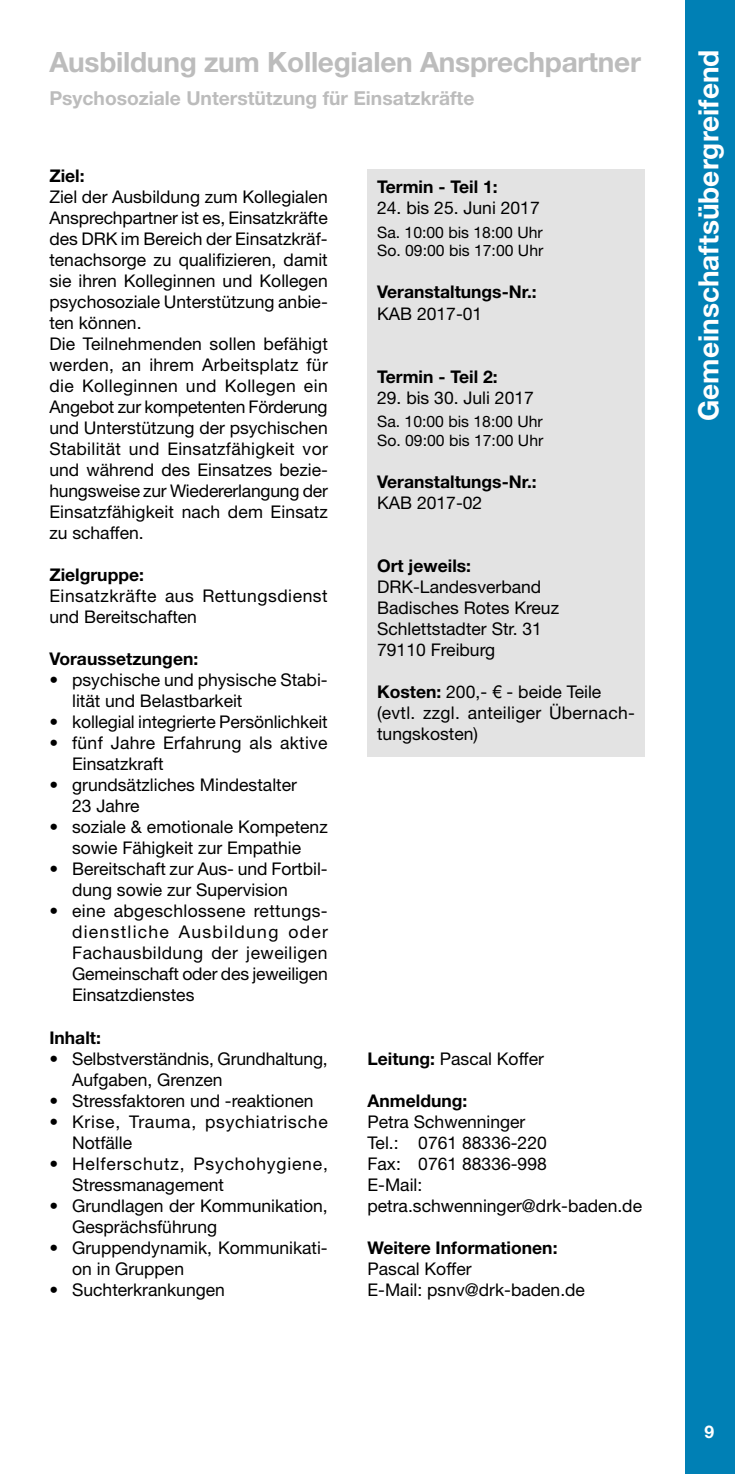
<style>
.page{position:relative;width:735px;height:1474px;background:#fff}
.page>*{position:absolute;margin:0;border:0;box-sizing:border-box;transform-origin:0 0}
.t1{font:700 28px "Helvetica Neue";letter-spacing:-.01em;color:#bcbcbc}
.t2{font:700 28px "Helvetica Neue";color:#fff}
.t3{font:700 19.25px "Helvetica Neue";color:#bcbcbc}
.t4{font:17.5px/21px "Helvetica Neue";color:#000}
.t5{font:700 17.5px "Helvetica Neue";color:#000}
.t6{font:17.5px/21px "Helvetica Neue";letter-spacing:.045em;color:#000}
.t7{font:17.5px/21px "Helvetica Neue";letter-spacing:.03em;color:#000}
.t8{font:700 17.5px "Helvetica Neue";color:#fff}
.t9{font:15.75px/18.9px "Helvetica Neue";color:#000}
.s1{font-weight:700}
</style>
<div class="page">
<div style="left:685px;top:0;width:49px;height:1473px;background:#0080b5"></div>
<div style="left:367px;top:169px;width:277px;height:587px;background:#e3e3e3"></div>
<h1 class="t1" style="left:49px;top:44px;width:592px">Ausbildung zum Kollegialen Ansprechpartner</h1>
<p class="t3" style="left:49px;top:86px;width:426px">Psychosoziale Unterstützung für Einsatzkräfte</p>
<p class="t5" style="left:49px;top:165px;width:37px">Ziel:</p>
<p class="t4" style="left:49px;top:186px;width:280px">Ziel der Ausbildung zum Kollegialen Ansprechpartner ist es, Einsatzkräfte des DRK im Bereich der Einsatzkräf&shy;tenachsorge zu qualifizieren, damit sie ihren Kolleginnen und Kollegen psychosoziale Unterstützung anbie&shy;ten können.<br>Die Teilnehmenden sollen befähigt werden, an ihrem Arbeitsplatz für die Kolleginnen und Kollegen ein Angebot zur kompetenten Förderung und Unterstützung der psychischen Stabilität und Einsatzfähigkeit vor und während des Einsatzes bezie&shy;hungsweise zur Wiedererlangung der Einsatzfähigkeit nach dem Einsatz zu schaffen.</p>
<p class="t5" style="left:49px;top:564px;width:96px">Zielgruppe:</p>
<p class="t7" style="left:49px;top:585px;width:280px">Einsatzkräfte aus Rettungsdienst und Bereitschaften</p>
<p class="t5" style="left:49px;top:648px;width:150px">Voraussetzungen:</p>
<p class="t4" style="left:72px;top:669px;width:257px;text-indent:-23px">• psychische und physische Stabi&shy;lität und Belastbarkeit</p>
<p class="t4" style="left:49px;top:711px;width:280px">• kollegial integrierte Persönlichkeit</p>
<p class="t4" style="left:72px;top:732px;width:257px;text-indent:-23px">• fünf Jahre Erfahrung als aktive<br>Einsatzkraft</p>
<p class="t4" style="left:72px;top:774px;width:226px;text-indent:-23px">• grundsätzliches Mindestalter<br>23 Jahre</p>
<p class="t4" style="left:49px;top:816px;width:280px;text-align:center">• soziale &amp; emotionale Kompetenz sowie Fähigkeit zur Empathie</p>
<p class="t4" style="left:72px;top:858px;width:257px;text-indent:-23px">• Bereitschaft zur Aus- und Fortbil&shy;dung sowie zur Supervision</p>
<p class="t4" style="left:72px;top:900px;width:257px;text-align:justify;text-indent:-23px">• eine abgeschlossene rettungs&shy;dienstliche Ausbildung oder Fachausbildung der jeweiligen Gemeinschaft oder des jeweiligen Einsatzdienstes</p>
<p class="t5" style="left:49px;top:1026px;width:53px">Inhalt:</p>
<p class="t4" style="left:72px;top:1047px;width:257px;text-indent:-23px">• Selbstverständnis, Grundhaltung,<br>Aufgaben, Grenzen</p>
<p class="t4" style="left:49px;top:1089px;width:265px">• Stressfaktoren und -reaktionen</p>
<p class="t6" style="left:72px;top:1110px;width:257px;text-indent:-23px">• Krise, Trauma, psychiatrische<br>Notfälle</p>
<p class="t6" style="left:72px;top:1152px;width:257px;text-indent:-23px">• Helferschutz, Psychohygiene,<br>Stressmanagement</p>
<p class="t4" style="left:72px;top:1194px;width:257px;text-indent:-23px">• Grundlagen der Kommunikation,<br>Gesprächsführung</p>
<p class="t4" style="left:72px;top:1236px;width:257px;text-indent:-23px">• Gruppendynamik, Kommunikati&shy;on in Gruppen</p>
<p class="t4" style="left:49px;top:1278px;width:177px">• Suchterkrankungen</p>
<p class="t5" style="left:377px;top:176px;width:122px">Termin - Teil 1:</p>
<p class="t4" style="left:377px;top:197px;width:164px">24. bis 25. Juni 2017</p>
<p class="t9" style="left:377px;top:222px;width:168px">Sa. 10:00 bis 18:00 Uhr<br>So. 09:00 bis 17:00 Uhr</p>
<p class="t5" style="left:377px;top:281px;width:161px">Veranstaltungs-Nr.:</p>
<p class="t4" style="left:377px;top:302px;width:107px">KAB 2017-01</p>
<p class="t5" style="left:377px;top:365px;width:122px">Termin - Teil 2:</p>
<p class="t4" style="left:377px;top:386px;width:158px">29. bis 30. Juli 2017</p>
<p class="t9" style="left:377px;top:412px;width:168px">Sa. 10:00 bis 18:00 Uhr<br>So. 09:00 bis 17:00 Uhr</p>
<p class="t5" style="left:377px;top:471px;width:161px">Veranstaltungs-Nr.:</p>
<p class="t4" style="left:377px;top:492px;width:107px">KAB 2017-02</p>
<p class="t5" style="left:377px;top:555px;width:95px">Ort jeweils:</p>
<p class="t4" style="left:377px;top:576px;width:183px">DRK-Landesverband<br>Badisches Rotes Kreuz<br>Schlettstadter Str. 31<br>79110 Freiburg</p>
<p class="t4" style="left:377px;top:681px;width:259px"><span class="s1">Kosten:</span> 200,- € - beide Teile (evtl. zzgl. anteiliger Übernach&shy;tungskosten)</p>
<p class="t4" style="left:367px;top:1047px;width:178px"><span class="s1">Leitung:</span> Pascal Koffer</p>
<p class="t5" style="left:367px;top:1089px;width:101px">Anmeldung:</p>
<p class="t4" style="left:367px;top:1110px;width:276px">Petra Schwenninger<br>Tel.: 0761 88336-220<br>Fax: 0761 88336-998<br>E-Mail: petra.schwenninger@drk-baden.de</p>
<p class="t5" style="left:367px;top:1236px;width:191px">Weitere Informationen:</p>
<p class="t4" style="left:367px;top:1257px;width:219px">Pascal Koffer<br>E-Mail: psnv@drk-baden.de</p>
<h1 class="t2" style="left:690px;top:421px;width:373px;rotate:-90deg">Gemeinschaftsübergreifend</h1>
<p class="t8" style="left:704px;top:1420px;width:11px">9</p>
</div>
